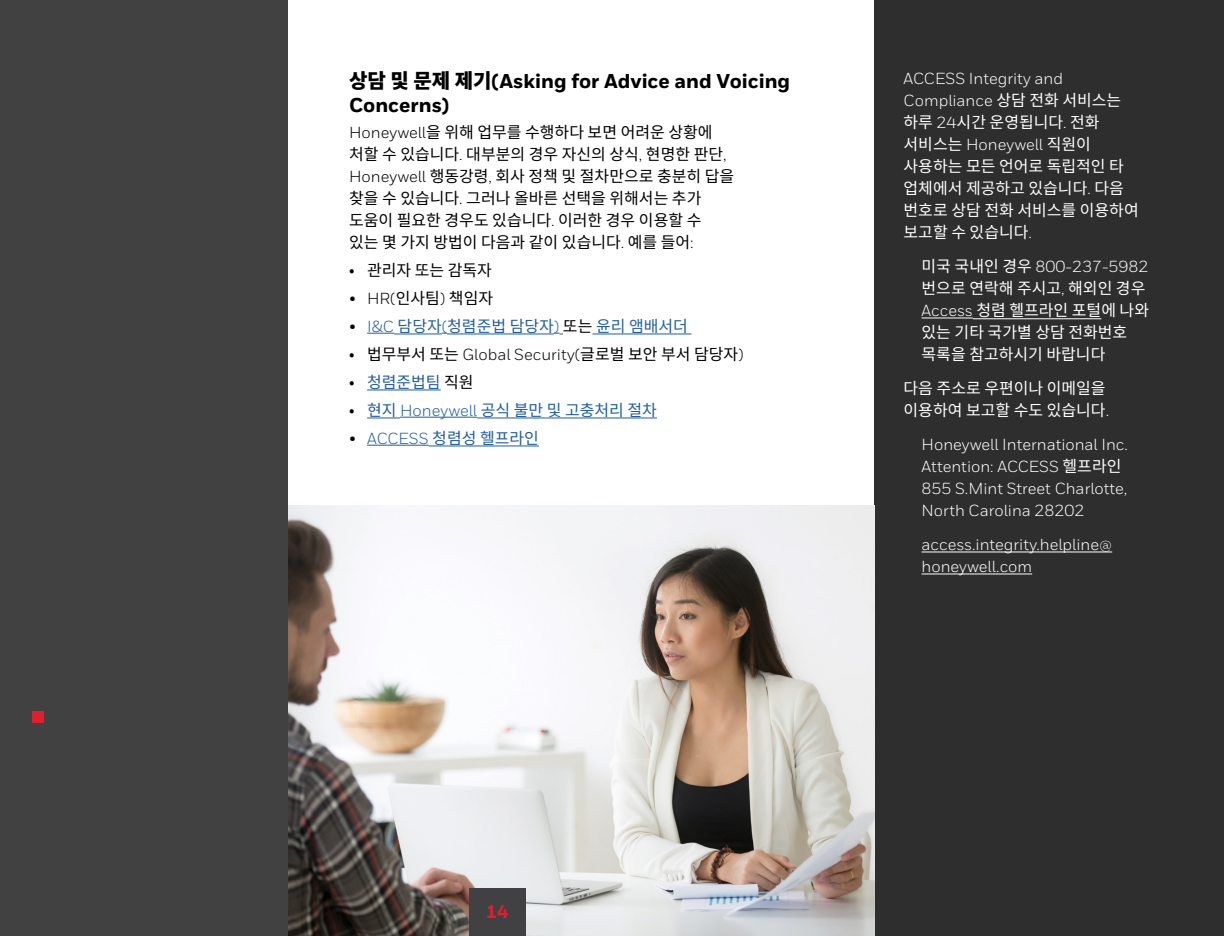
<style>
.page{position:relative;width:1224px;height:936px;background:#fff}
.page>*{position:absolute;margin:0;border:0;box-sizing:border-box;transform-origin:0 0}
.t1{font:800 20px/24px "Honeywell Sans";color:#000}
.t2{font:800 18px "Honeywell Sans";color:#dc202e}
.t3{font:16px/22px "Noto Sans CJ Kkr";color:#000}
.t4{font:16px/22px "Honeywell Sans";color:#fff}
.t5{font:16px/22px "Noto Sans CJ Kkr";color:#fff}
.t6{font:16px "Noto Sans CJ Kkr";color:#215e9e}
.s1{font-family:"Noto Sans CJ Kkr";font-weight:900}
.s2{font-family:"Honeywell Sans"}
.s3{font-family:"Honeywell Sans";color:#000}
.s4{color:#000}
.s5{font-family:"Noto Sans CJ Kkr"}
</style>
<div class="page">
<svg style="left:367px;top:333px;width:27px;height:1px"></svg>
<hr style="left:394px;top:334px;width:48px;height:1px;background:#215e9e">
<hr style="left:447px;top:334px;width:107px;height:1px;background:#215e9e">
<svg style="left:554px;top:333px;width:9px;height:2px"></svg>
<hr style="left:592px;top:334px;width:100px;height:1px;background:#215e9e">
<hr style="left:367px;top:390px;width:74px;height:1px;background:#215e9e">
<hr style="left:367px;top:418px;width:33px;height:1px;background:#215e9e">
<hr style="left:400px;top:417px;width:77px;height:1px;background:#215e9e">
<hr style="left:477px;top:418px;width:180px;height:1px;background:#215e9e">
<hr style="left:367px;top:445px;width:62px;height:1px;background:#215e9e">
<hr style="left:429px;top:446px;width:110px;height:1px;background:#215e9e">
<div style="left:875px;top:0;width:349px;height:936px;background:#2e2e2f"></div>
<hr style="left:922px;top:318px;width:51px;height:1px;background:#fff">
<hr style="left:973px;top:318px;width:128px;height:1px;background:#fff">
<hr style="left:922px;top:552px;width:190px;height:1px;background:#fff">
<hr style="left:922px;top:574px;width:110px;height:1px;background:#fff">
<img style="left:288px;top:506px;width:587px;height:430px">
<div style="left:0;top:0;width:288px;height:936px;background:#424142"></div>
<div style="left:32px;top:712px;width:12px;height:11px;background:#dc202e"></div>
<div style="left:469px;top:889px;width:57px;height:47px;background:#414042"></div>
<p class="t1" style="left:349px;top:70px;width:443px"><span class="s1">상담 및 문제 제기</span>(Asking for Advice and Voicing<br>Concerns)</p>
<p class="t3" style="left:349px;top:121px;width:387px"><span class="s2">Honeywell</span>을 위해 업무를 수행하다 보면 어려운 상황에 처할 수 있습니다<span class="s2">.</span> 대부분의 경우 자신의 상식<span class="s2">,</span> 현명한 판단<span class="s2">,<br>Honeywell</span> 행동강령<span class="s2">,</span> 회사 정책 및 절차만으로 충분히 답을 찾을 수 있습니다<span class="s2">.</span> 그러나 올바른 선택을 위해서는 추가 도움이 필요한 경우도 있습니다<span class="s2">.</span> 이러한 경우 이용할 수 있는 몇 가지 방법이 다음과 같이 있습니다<span class="s2">.</span> 예를 들어<span class="s2">:</span></p>
<p class="t3" style="left:349px;top:259px;width:144px">• 관리자 또는 감독자</p>
<p class="t3" style="left:349px;top:287px;width:146px"><span class="s2">• HR(</span>인사팀<span class="s2">)</span> 책임자</p>
<p class="t6" style="left:349px;top:317px;width:340px"><span class="s3">•</span> <span class="s2">I&amp;C</span> 담당자<span class="s2">(</span>청렴준법 담당자<span class="s2">)</span> <span class="s4">또는</span> 윤리 앰배서더</p>
<p class="t3" style="left:349px;top:343px;width:396px">• 법무부서 또는 <span class="s2">Global Security(</span>글로벌 보안 부서 담당자<span class="s2">)</span></p>
<p class="t6" style="left:349px;top:373px;width:126px"><span class="s4">•</span> 청렴준법팀 <span class="s4">직원</span></p>
<p class="t6" style="left:349px;top:401px;width:309px"><span class="s4">•</span> 현지 <span class="s2">Honeywell</span> 공식 불만 및 고충처리 절차</p>
<p class="t6" style="left:349px;top:429px;width:191px"><span class="s3">•</span> <span class="s2">ACCESS</span> 청렴성 헬프라인</p>
<p class="t4" style="left:904px;top:68px;width:219px">ACCESS Integrity and<br>Compliance <span class="s5">상담 전화 서비스는</span></p>
<p class="t5" style="left:904px;top:112px;width:198px">하루 <span class="s2">24</span>시간 운영됩니다<span class="s2">.</span> 전화</p>
<p class="t4" style="left:904px;top:134px;width:189px"><span class="s5">서비스는</span> Honeywell <span class="s5">직원이</span></p>
<p class="t5" style="left:904px;top:156px;width:237px">사용하는 모든 언어로 독립적인 타 업체에서 제공하고 있습니다<span class="s2">.</span> 다음 번호로 상담 전화 서비스를 이용하여 보고할 수 있습니다<span class="s2">.</span></p>
<p class="t4" style="left:922px;top:256px;width:229px"><span class="s5">미국 국내인 경우</span> 800-237-5982</p>
<p class="t5" style="left:922px;top:278px;width:229px">번으로 연락해 주시고<span class="s2">,</span> 해외인 경우<br><span class="s2">Access</span> 청렴 헬프라인 포털에 나와 있는 기타 국가별 상담 전화번호 목록을 참고하시기 바랍니다</p>
<p class="t5" style="left:904px;top:378px;width:207px">다음 주소로 우편이나 이메일을 이용하여 보고할 수도 있습니다<span class="s2">.</span></p>
<p class="t4" style="left:922px;top:434px;width:208px">Honeywell International Inc.<br>Attention: ACCESS <span class="s5">헬프라인<br></span>855 S.Mint Street Charlotte,<br>North Carolina 28202</p>
<p class="t4" style="left:922px;top:534px;width:192px">access.integrity.helpline@ honeywell.com</p>
<p class="t2" style="left:486px;top:901px;width:24px">14</p>
</div>
